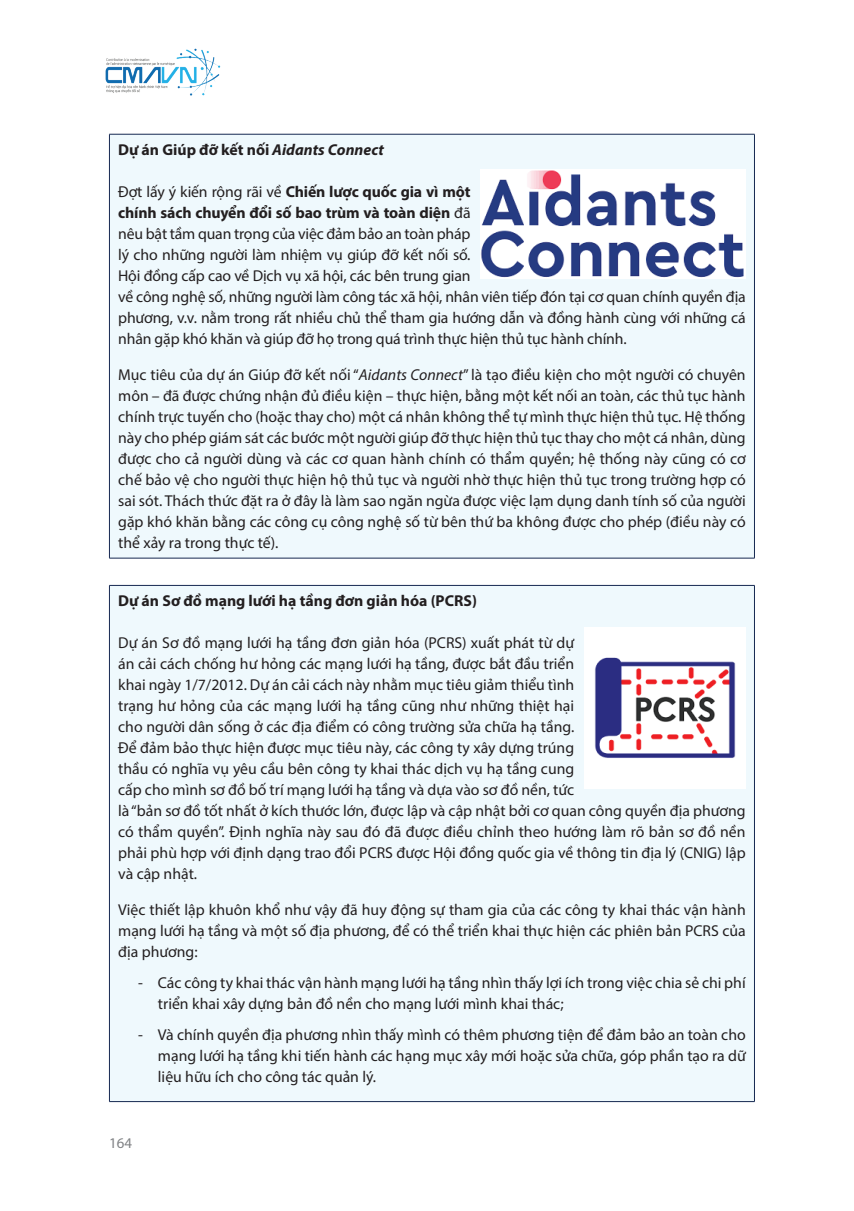
<style>
.page{position:relative;width:854px;height:1211px;background:#fff}
.page>*{position:absolute;margin:0;border:0;box-sizing:border-box;transform-origin:0 0}
.t1{font:15.75px/21px "Myriad Pro";color:#231f20}
.t2{font:700 15.75px "Myriad Pro";color:#231f20}
.t3{font:14.88px "Myriad Pro";color:#808285}
.s1{font-style:italic}
.s2{font-weight:700}
</style>
<div class="page">
<img style="left:105px;top:48px;width:116px;height:48px">
<div style="left:109px;top:134px;width:645px;height:424px;background:#eff9fd"></div>
<hr style="left:109px;top:134px;width:645px;height:1px;background:#162851">
<hr style="left:109px;top:134px;width:1px;height:424px;background:#162851">
<hr style="left:753px;top:134px;width:1px;height:424px;background:#162851">
<hr style="left:109px;top:558px;width:645px;height:1px;background:#162851">
<img style="left:480px;top:170px;width:265px;height:109px">
<div style="left:109px;top:585px;width:645px;height:516px;background:#eff9fd"></div>
<hr style="left:109px;top:585px;width:645px;height:1px;background:#162851">
<hr style="left:109px;top:585px;width:1px;height:516px;background:#162851">
<hr style="left:753px;top:585px;width:1px;height:516px;background:#162851">
<hr style="left:109px;top:1101px;width:645px;height:1px;background:#162851">
<img style="left:584px;top:627px;width:161px;height:161px">
<p class="t2" style="left:118px;top:139px;width:267px">Dự án Giúp đỡ kết nối <span class="s1">Aidants Connect</span></p>
<p class="t1" style="left:118px;top:181px;width:629px">Đợt lấy ý kiến rộng rãi về <span class="s2">Chiến lược quốc gia vì một<br>chính sách chuyển đổi số bao trùm và toàn diện</span> đã<br>nêu bật tầm quan trọng của việc đảm bảo an toàn pháp<br>lý cho những người làm nhiệm vụ giúp đỡ kết nối số.<br>Hội đồng cấp cao về Dịch vụ xã hội, các bên trung gian<br>về công nghệ số, những người làm công tác xã hội, nhân viên tiếp đón tại cơ quan chính quyền địa phương, v.v. nằm trong rất nhiều chủ thể tham gia hướng dẫn và đồng hành cùng với những cá nhân gặp khó khăn và giúp đỡ họ trong quá trình thực hiện thủ tục hành chính.</p>
<p class="t1" style="left:118px;top:364px;width:629px;text-align:justify">Mục tiêu của dự án Giúp đỡ kết nối “<span class="s1">Aidants Connect</span>” là tạo điều kiện cho một người có chuyên môn – đã được chứng nhận đủ điều kiện – thực hiện, bằng một kết nối an toàn, các thủ tục hành chính trực tuyến cho (hoặc thay cho) một cá nhân không thể tự mình thực hiện thủ tục. Hệ thống này cho phép giám sát các bước một người giúp đỡ thực hiện thủ tục thay cho một cá nhân, dùng được cho cả người dùng và các cơ quan hành chính có thẩm quyền; hệ thống này cũng có cơ chế bảo vệ cho người thực hiện hộ thủ tục và người nhờ thực hiện thủ tục trong trường hợp có sai sót. Thách thức đặt ra ở đây là làm sao ngăn ngừa được việc lạm dụng danh tính số của người gặp khó khăn bằng các công cụ công nghệ số từ bên thứ ba không được cho phép (điều này có thể xảy ra trong thực tế).</p>
<p class="t2" style="left:118px;top:590px;width:360px">Dự án Sơ đồ mạng lưới hạ tầng đơn giản hóa (PCRS)</p>
<p class="t1" style="left:118px;top:632px;width:628px">Dự án Sơ đồ mạng lưới hạ tầng đơn giản hóa (PCRS) xuất phát từ dự<br>án cải cách chống hư hỏng các mạng lưới hạ tầng, được bắt đầu triển<br>khai ngày 1/7/2012. Dự án cải cách này nhằm mục tiêu giảm thiểu tình<br>trạng hư hỏng của các mạng lưới hạ tầng cũng như những thiệt hại<br>cho người dân sống ở các địa điểm có công trường sửa chữa hạ tầng.<br>Để đảm bảo thực hiện được mục tiêu này, các công ty xây dựng trúng<br>thầu có nghĩa vụ yêu cầu bên công ty khai thác dịch vụ hạ tầng cung<br>cấp cho mình sơ đồ bố trí mạng lưới hạ tầng và dựa vào sơ đồ nền, tức<br>là “bản sơ đồ tốt nhất ở kích thước lớn, được lập và cập nhật bởi cơ quan công quyền địa phương có thẩm quyền”. Định nghĩa này sau đó đã được điều chỉnh theo hướng làm rõ bản sơ đồ nền phải phù hợp với định dạng trao đổi PCRS được Hội đồng quốc gia về thông tin địa lý (CNIG) lập và cập nhật.</p>
<p class="t1" style="left:118px;top:898px;width:629px;text-align:justify">Việc thiết lập khuôn khổ như vậy đã huy động sự tham gia của các công ty khai thác vận hành mạng lưới hạ tầng và một số địa phương, để có thể triển khai thực hiện các phiên bản PCRS của địa phương:</p>
<p class="t1" style="left:158px;top:971px;width:589px;text-indent:-20px">- Các công ty khai thác vận hành mạng lưới hạ tầng nhìn thấy lợi ích trong việc chia sẻ chi phí triển khai xây dựng bản đồ nền cho mạng lưới mình khai thác;</p>
<p class="t1" style="left:158px;top:1023px;width:589px;text-align:justify;text-indent:-20px">- Và chính quyền địa phương nhìn thấy mình có thêm phương tiện để đảm bảo an toàn cho mạng lưới hạ tầng khi tiến hành các hạng mục xây mới hoặc sửa chữa, góp phần tạo ra dữ liệu hữu ích cho công tác quản lý.</p>
<p class="t3" style="left:109px;top:1133px;width:24px">164</p>
</div>
